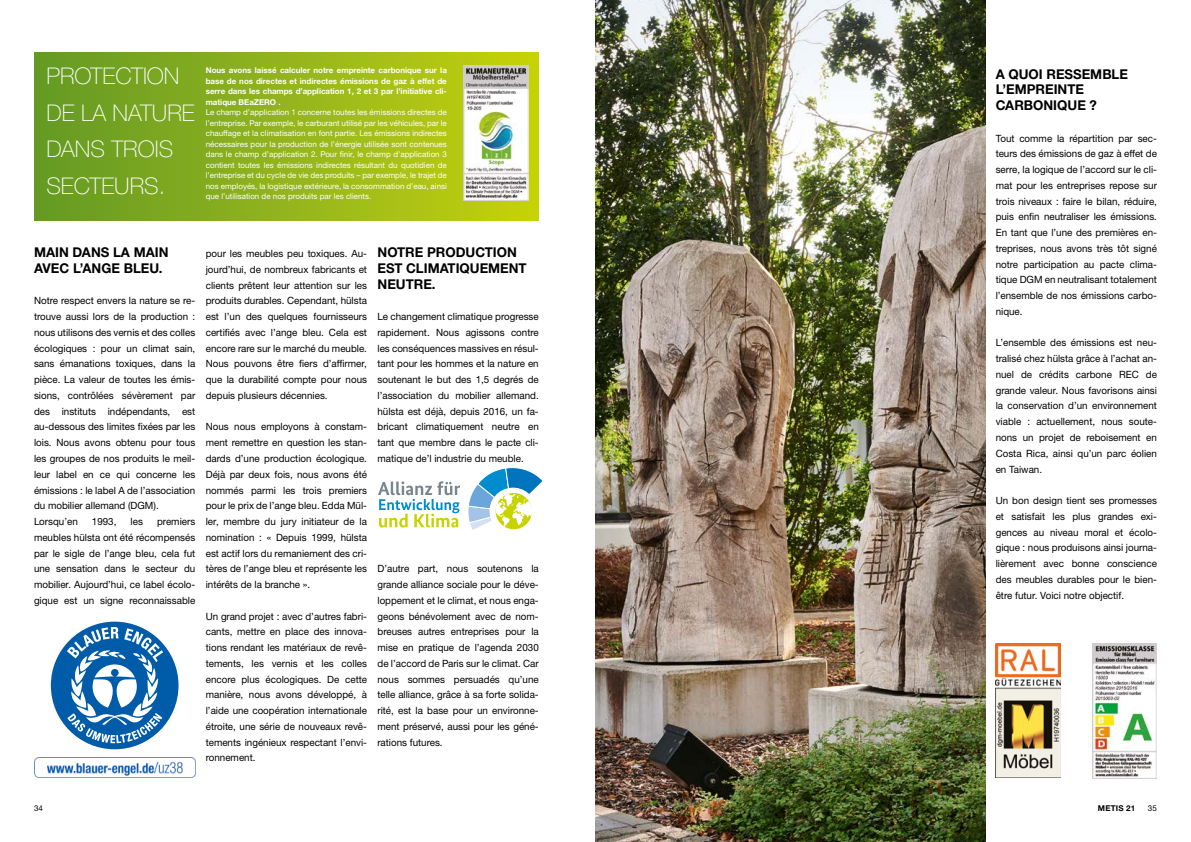
<style>
.page{position:relative;width:1191px;height:842px;background:#fff}
.page>*{position:absolute;margin:0;border:0;box-sizing:border-box;transform-origin:0 0}
.t1{font:100 23px/36.8px "Helvetica Neue LTW1 G";color:#fff}
.t2{font:700 13.5px/15.8px "Helvetica Neue LTW1 G";color:#000}
.t3{font:10px/15.8px "Helvetica Neue LTW1 G";color:#000;text-align:justify}
.t4{font:8px/10.5px "Helvetica Neue LTW1 G";color:#fff;text-align:justify}
.t5{font:700 8px/10.5px "Helvetica Neue LTW1 G";letter-spacing:-.005em;color:#fff;text-align:justify}
.t6{font:700 8px "Helvetica Neue LTW1 G";letter-spacing:.03em;color:#000}
.t7{font:8px "Helvetica Neue LTW1 G";color:#000}
</style>
<div class="page">
<svg style="left:34px;top:52px;width:505px;height:168px;background:#8fb21c"></svg>
<img style="left:595px;top:0;width:390px;height:842px">
<img style="left:463px;top:65px;width:65px;height:135px">
<img style="left:995px;top:643px;width:65px;height:135px">
<img style="left:1092px;top:644px;width:65px;height:134px">
<svg style="left:51px;top:622px;width:127px;height:127px"></svg>
<img style="left:34px;top:758px;width:161px;height:19px">
<svg style="left:378px;top:481px;width:82px;height:46px"></svg>
<svg style="left:468px;top:467px;width:75px;height:63px"></svg>
<h1 class="t1" style="left:46px;top:57px;width:150px">PROTECTION<br>DE LA NATURE<br>DANS TROIS<br>SECTEURS.</h1>
<p class="t5" style="left:206px;top:65px;width:243px">Nous avons laissé calculer notre empreinte carbonique sur la base de nos directes et indirectes émissions de gaz à effet de serre dans les champs d’application 1, 2 et 3 par l’initiative cli&shy;matique BEaZERO .</p>
<p class="t4" style="left:206px;top:107px;width:243px">Le champ d’application 1 concerne toutes les émissions directes de l’entreprise. Par exemple, le carburant utilisé par les véhicules, par le chauffage et la climatisation en font partie. Les émissions indirectes nécessaires pour la production de l’énergie utilisée sont contenues dans le champ d’application 2. Pour finir, le champ d’application 3 contient toutes les émissions indirectes résultant du quotidien de l’entreprise et du cycle de vie des produits – par exemple, le trajet de nos employés, la logistique extérieure, la consommation d’eau, ainsi que l’utilisation de nos produits par les clients.</p>
<h2 class="t2" style="left:34px;top:244px;width:136px">MAIN DANS LA MAIN<br>AVEC L’ANGE BLEU.</h2>
<p class="t3" style="left:34px;top:293px;width:163px;text-align:left">Notre respect envers la nature se re&shy;trouve aussi lors de la production : nous utilisons des vernis et des colles écologiques : pour un climat sain, sans émanations toxiques, dans la pièce. La valeur de toutes les émis&shy;sions, contrôlées sévèrement par des instituts indépendants, est au-dessous des limites fixées par les lois. Nous avons obtenu pour tous les groupes de nos produits le meil&shy;leur label en ce qui concerne les émissions : le label A de l’association du mobilier allemand (DGM).<br>Lorsqu’en</p>
<p class="t3" style="left:34px;top:513px;width:163px;text-indent:123px">premiers meubles hülsta ont été récompensés par le sigle de l’ange bleu, cela fut une sensation dans le secteur du mobilier. Aujourd’hui, ce label écolo&shy;gique est un signe reconnaissable</p>
<p class="t3" style="left:92px;top:513px;width:26px">1993,</p>
<p class="t3" style="left:131px;top:513px;width:14px">les</p>
<p class="t3" style="left:206px;top:246px;width:163px">pour les meubles peu toxiques. Au&shy;jourd’hui, de nombreux fabricants et clients prêtent leur attention sur les produits durables. Cependant, hülsta est l’un des quelques fournisseurs certifiés avec l’ange bleu. Cela est encore rare sur le marché du meuble.<br>Nous pouvons être fiers d’affirmer, que la durabilité compte pour nous depuis plusieurs décennies.</p>
<p class="t3" style="left:206px;top:419px;width:163px">Nous nous employons à constam&shy;ment remettre en question les stan&shy;dards d’une production écologique.<br>Déjà par deux fois, nous avons été nommés parmi les trois premiers pour le prix de l’ange bleu. Edda Mül&shy;ler, membre du jury initiateur de la nomination : « Depuis 1999, hülsta est actif lors du remaniement des cri&shy;tères de l’ange bleu et représente les intérêts de la branche ».</p>
<p class="t3" style="left:206px;top:608px;width:163px">Un grand projet : avec d’autres fabri&shy;cants, mettre en place des innova&shy;tions rendant les matériaux de revê&shy;tements, les vernis et les colles encore plus écologiques. De cette manière, nous avons développé, à l’aide une coopération internationale étroite, une série de nouveaux revê&shy;tements ingénieux respectant l’envi&shy;ronnement.</p>
<h2 class="t2" style="left:377px;top:244px;width:151px">NOTRE PRODUCTION<br>EST CLIMATIQUEMENT<br>NEUTRE.</h2>
<p class="t3" style="left:377px;top:309px;width:163px">Le changement climatique progresse rapidement. Nous agissons contre les conséquences massives en résul&shy;tant pour les hommes et la nature en soutenant le but des 1,5 degrés de l’association du mobilier allemand. hülsta est déjà, depuis 2016, un fa&shy;bricant climatiquement neutre en tant que membre dans le pacte cli&shy;matique de’l industrie du meuble.</p>
<p class="t3" style="left:377px;top:561px;width:163px">D’autre part, nous soutenons la grande alliance sociale pour le déve&shy;loppement et le climat, et nous enga&shy;geons bénévolement avec de nom&shy;breuses autres entreprises pour la mise en pratique de l’agenda 2030 de l’accord de Paris sur le climat. Car nous sommes persuadés qu’une telle alliance, grâce à sa forte solida&shy;rité, est la base pour un environne&shy;ment préservé, aussi pour les géné&shy;rations futures.</p>
<h2 class="t2" style="left:995px;top:66px;width:134px">A QUOI RESSEMBLE<br>L’EMPREINTE<br>CARBONIQUE ?</h2>
<p class="t3" style="left:995px;top:130px;width:163px">Tout comme la répartition par sec&shy;teurs des émissions de gaz à effet de serre, la logique de l’accord sur le cli&shy;mat pour les entreprises repose sur trois niveaux : faire le bilan, réduire, puis enfin neutraliser les émissions.<br>En tant que l’une des premières en&shy;treprises, nous avons très tôt signé notre participation au pacte clima&shy;tique DGM en neutralisant totalement l’ensemble de nos émissions carbo&shy;nique.</p>
<p class="t3" style="left:995px;top:335px;width:163px">L’ensemble des émissions est neu&shy;tralisé chez hülsta grâce à l’achat an&shy;nuel de crédits carbone REC de grande valeur. Nous favorisons ainsi la conservation d’un environnement viable : actuellement, nous soute&shy;nons un projet de reboisement en Costa Rica, ainsi qu’un parc éolien en Taiwan.</p>
<p class="t3" style="left:995px;top:492px;width:163px">Un bon design tient ses promesses et satisfait les plus grandes exi&shy;gences au niveau moral et écolo&shy;gique : nous produisons ainsi journa&shy;lièrement avec bonne conscience des meubles durables pour le bien&shy;être futur. Voici notre objectif.</p>
<p class="t7" style="left:34px;top:803px;width:11px">34</p>
<p class="t6" style="left:1097px;top:803px;width:39px">METIS 21</p>
<p class="t7" style="left:1148px;top:803px;width:10px">35</p>
</div>
